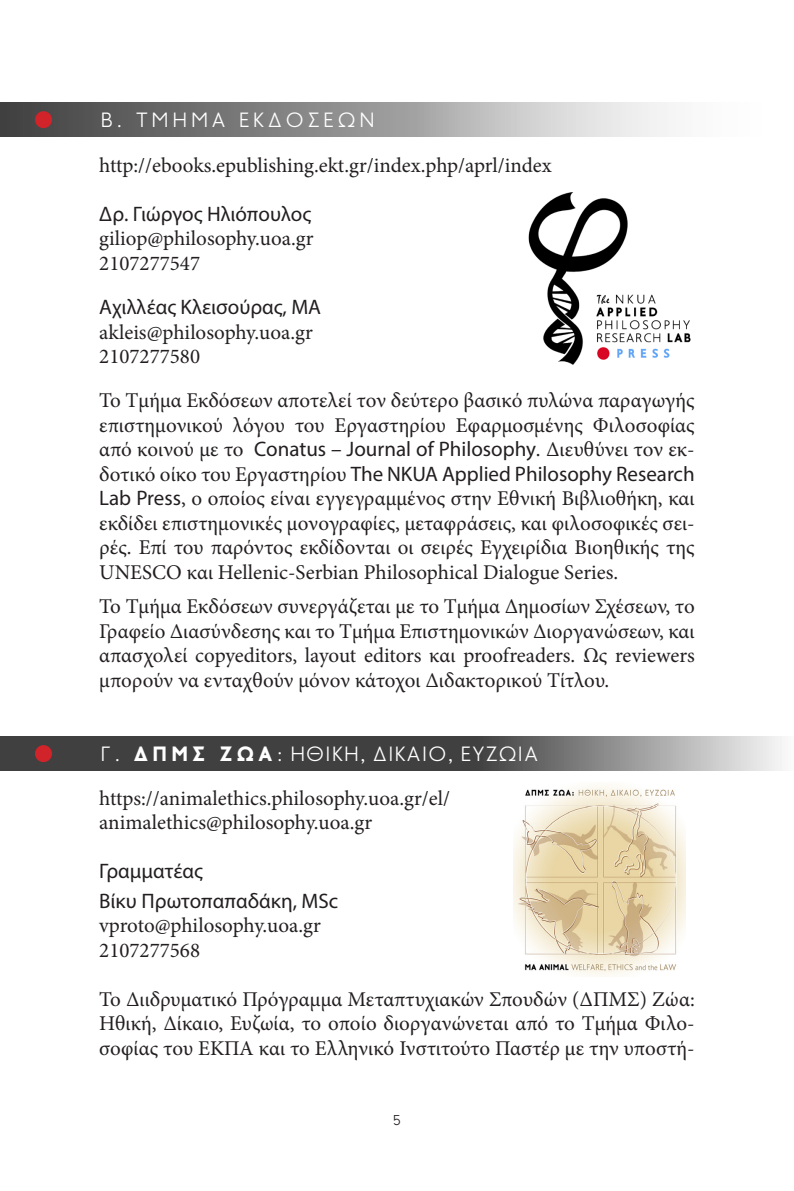
<style>
.page{position:relative;width:794px;height:1191px;background:#fff}
.page>*{position:absolute;margin:0;border:0;box-sizing:border-box;transform-origin:0 0}
.t1{font:21px/24.5px "Minion Pro";color:#231f20;text-align:justify}
.t2{font:21px "Myriad Pro";color:#231f20}
.t3{font:300 21px "PF Transport";letter-spacing:.075em;color:#fff}
.t4{font:300 21px "PF Transport";letter-spacing:.21em;color:#fff}
.t5{font:14px "PF Universal";color:#231f20}
.s1{font-family:"Myriad Pro"}
.s2{font-weight:900}
</style>
<div class="page">
<div style="left:0;top:102px;width:793px;height:34px;background:linear-gradient(to right,#3b3a3a,#fff)"></div>
<div style="left:35px;top:111px;width:17px;height:17px;background:#d1232a;border-radius:50%"></div>
<svg style="left:0;top:736px;width:782px;height:34px;fill:#404040"></svg>
<div style="left:35px;top:745px;width:17px;height:17px;background:#d1232a;border-radius:50%"></div>
<img style="left:528px;top:192px;width:163px;height:173px">
<img style="left:513px;top:786px;width:172px;height:189px">
<p class="t4" style="left:101px;top:108px;width:275px">B. TMHMA EKΔΟΣΕΩΝ</p>
<p class="t1" style="left:99px;top:153px;width:454px">http://ebooks.epublishing.ekt.gr/index.php/aprl/index</p>
<p class="t2" style="left:99px;top:201px;width:213px">Δρ. Γιώργος Ηλιόπουλος</p>
<p class="t1" style="left:99px;top:226px;width:216px">giliop@philosophy.uoa.gr</p>
<p class="t1" style="left:99px;top:251px;width:102px">2107277547</p>
<p class="t2" style="left:99px;top:294px;width:223px">Αχιλλέας Κλεισούρας, ΜΑ</p>
<p class="t1" style="left:99px;top:320px;width:215px">akleis@philosophy.uoa.gr</p>
<p class="t1" style="left:99px;top:344px;width:102px">2107277580</p>
<p class="t1" style="left:99px;top:388px;width:597px">Το Τμήμα Εκδόσεων αποτελεί τον δεύτερο βασικό πυλώνα παραγωγής επιστημονικού λόγου του Εργαστηρίου Εφαρμοσμένης Φιλοσοφίας από κοινού με το <span class="s1">Conatus – Journal of Philosophy</span>. Διευθύνει τον εκ&shy;δοτικό οίκο του Εργαστηρίου <span class="s1">The NKUA Applied Philosophy Research Lab Press</span>, ο οποίος είναι εγγεγραμμένος στην Εθνική Βιβλιοθήκη, και εκδίδει επιστημονικές μονογραφίες, μεταφράσεις, και φιλοσοφικές σει&shy;ρές. Επί του παρόντος εκδίδονται οι σειρές Εγχειρίδια Βιοηθικής της UNESCO και Hellenic-Serbian Philosophical Dialogue Series.</p>
<p class="t1" style="left:99px;top:594px;width:597px">Το Τμήμα Εκδόσεων συνεργάζεται με το Τμήμα Δημοσίων Σχέσεων, το Γραφείο Διασύνδεσης και το Τμήμα Επιστημονικών Διοργανώσεων, και απασχολεί copyeditors, layout editors και proofreaders. Ως reviewers μπορούν να ενταχθούν μόνον κάτοχοι Διδακτορικού Τίτλου.</p>
<p class="t3" style="left:101px;top:741px;width:438px">Γ. <span class="s2">ΔΠΜΣ ΖΩΑ</span> : ΗΘΙΚΗ, ΔΙΚΑΙΟ, ΕΥΖΩΙΑ</p>
<p class="t1" style="left:99px;top:786px;width:352px">https://animalethics.philosophy.uoa.gr/el/</p>
<p class="t1" style="left:99px;top:810px;width:274px">animalethics@philosophy.uoa.gr</p>
<p class="t2" style="left:99px;top:858px;width:105px">Γραμματέας</p>
<p class="t2" style="left:99px;top:887px;width:240px">Βίκυ Πρωτοπαπαδάκη, ΜSc</p>
<p class="t1" style="left:99px;top:913px;width:223px">vproto@philosophy.uoa.gr</p>
<p class="t1" style="left:99px;top:938px;width:102px">2107277568</p>
<p class="t1" style="left:99px;top:987px;width:597px">Το Διιδρυματικό Πρόγραμμα Μεταπτυχιακών Σπουδών (ΔΠΜΣ) Ζώα:<br>Ηθική, Δίκαιο, Ευζωία, το οποίο διοργανώνεται από το Τμήμα Φιλο&shy;σοφίας του ΕΚΠΑ και το Ελληνικό Ινστιτούτο Παστέρ με την υποστή-</p>
<p class="t5" style="left:393px;top:1111px;width:9px">5</p>
</div>
